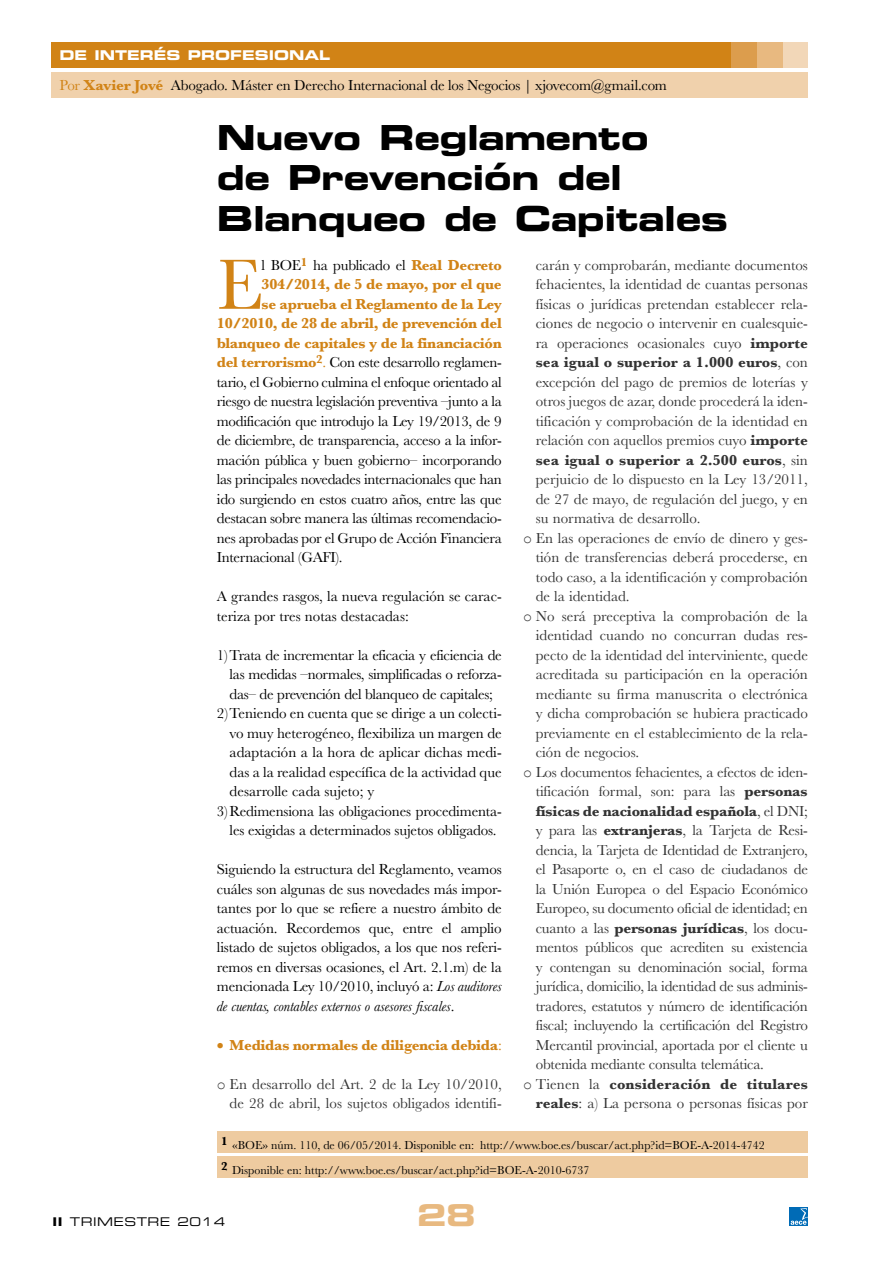
<style>
.page{position:relative;width:893px;height:1263px;background:#fff}
.page>*{position:absolute;margin:0;border:0;box-sizing:border-box;transform-origin:0 0}
.t1{font:73.95px "Baskerville";color:#d18316}
.t2{font:34.5px/40.5px "Eurostile LT Std Bold Ex 2";letter-spacing:-.015em;color:#000}
.t3{font:30px "Eurostile LT Std Bold Ex 2";color:#e8b980}
.t4{font:15px/19.5px "Baskerville";color:#333;text-align:right}
.t5{font:15px/19.5px "Baskerville";letter-spacing:-.02em;color:#000;text-align:justify}
.t6{font:15px/19.5px "Baskerville";color:#000}
.t7{font:700 15px "Baskerville";letter-spacing:-.02em;color:#d18316}
.t8{font:700 15px "Baskerville";color:#333}
.t9{font:13.5px "Eurostile LT Std Bold Ex 2";color:#fff}
.t10{font:12px "Baskerville";color:#000}
.t11{font:12px "Eurostile LT Std Ex 2";letter-spacing:.04em;color:#000}
.s1{color:#d18316}
.s2{font-weight:700;color:#d18316}
.s3{font-style:italic}
.s4{font-weight:400}
.s5{font-family:"Courier New"}
.s6{font-weight:700}
.s7{font-family:"Courier New";font-weight:400}
.s8{font-family:"Eurostile LT Std Bold Ex 2"}
</style>
<div class="page">
<svg style="left:789px;top:1207px;width:19px;height:19px"></svg>
<svg style="left:791px;top:1208px;width:17px;height:17px"></svg>
<div style="left:51px;top:43px;width:757px;height:25px;background:#d18316"></div>
<div style="left:782px;top:43px;width:26px;height:25px;background:#f2d7b8"></div>
<div style="left:757px;top:43px;width:25px;height:25px;background:#e8b980"></div>
<div style="left:731px;top:43px;width:26px;height:25px;background:#dc9d4d"></div>
<div style="left:51px;top:73px;width:757px;height:25px;background:#f0d1ac"></div>
<div style="left:217px;top:1157px;width:590px;height:21px;background:#eecba0"></div>
<div style="left:217px;top:1131px;width:590px;height:22px;background:#eecba0"></div>
<p class="t9" style="left:60px;top:46px;width:272px">DE INTERÉS PROFESIONAL</p>
<p class="t5" style="left:60px;top:76px;width:609px"><span class="s1">Por</span> <span class="s2">Xavier Jové</span> Abogado. Máster en Derecho Internacional de los Negocios | xjovecom@gmail.com</p>
<h2 class="t2" style="left:217px;top:116px;width:513px">Nuevo Reglamento<br>de Prevención del<br>Blanqueo de Capitales</h2>
<h1 class="t1" style="left:217px;top:238px;width:48px">E</h1>
<p class="t5" style="left:262px;top:255px;width:242px">l BOE<sup>1</sup> ha publicado el <span class="s2">Real Decreto</span></p>
<p class="t7" style="left:262px;top:274px;width:242px">304/2014, de 5 de mayo, por el que</p>
<p class="t7" style="left:262px;top:293px;width:242px">se aprueba el Reglamento de la Ley</p>
<p class="t7" style="left:217px;top:313px;width:286px">10/2010, de 28 de abril, de prevención del</p>
<p class="t7" style="left:217px;top:332px;width:286px">blanqueo de capitales y de la financiación</p>
<p class="t5" style="left:217px;top:353px;width:286px"><span class="s2">del terrorismo</span><sup>2</sup><span class="s1">.</span> Con este desarrollo reglamen-</p>
<p class="t5" style="left:217px;top:372px;width:286px">tario, el Gobierno culmina el enfoque orientado al</p>
<p class="t5" style="left:217px;top:392px;width:286px">riesgo de nuestra legislación preventiva –junto a la</p>
<p class="t5" style="left:217px;top:411px;width:286px">modificación que introdujo la Ley 19/2013, de 9</p>
<p class="t5" style="left:217px;top:431px;width:286px">de diciembre, de transparencia, acceso a la infor-</p>
<p class="t5" style="left:217px;top:450px;width:286px">mación pública y buen gobierno– incorporando</p>
<p class="t5" style="left:217px;top:470px;width:286px">las principales novedades internacionales que han</p>
<p class="t5" style="left:217px;top:489px;width:286px">ido surgiendo en estos cuatro años, entre las que</p>
<p class="t5" style="left:217px;top:509px;width:286px">destacan sobre manera las últimas recomendacio-</p>
<p class="t5" style="left:217px;top:528px;width:286px">nes aprobadas por el Grupo de Acción Financiera</p>
<p class="t5" style="left:217px;top:548px;width:127px">Internacional (GAFI).</p>
<p class="t6" style="left:217px;top:587px;width:286px">A grandes rasgos, la nueva regulación se carac&shy;teriza por tres notas destacadas:</p>
<p class="t5" style="left:217px;top:645px;width:286px">1)Trata de incrementar la eficacia y eficiencia de</p>
<p class="t5" style="left:230px;top:665px;width:274px">las medidas –normales, simplificadas o reforza-</p>
<p class="t5" style="left:230px;top:684px;width:265px">das– de prevención del blanqueo de capitales;</p>
<p class="t6" style="left:217px;top:704px;width:286px">2)Teniendo en cuenta que se dirige a un colecti-</p>
<p class="t6" style="left:230px;top:723px;width:274px">vo muy heterogéneo, flexibiliza un margen de</p>
<p class="t6" style="left:230px;top:743px;width:274px">adaptación a la hora de aplicar dichas medi-</p>
<p class="t6" style="left:230px;top:762px;width:274px">das a la realidad específica de la actividad que</p>
<p class="t6" style="left:230px;top:782px;width:146px">desarrolle cada sujeto; y</p>
<p class="t5" style="left:217px;top:801px;width:286px">3)Redimensiona las obligaciones procedimenta-</p>
<p class="t5" style="left:230px;top:821px;width:268px">les exigidas a determinados sujetos obligados.</p>
<p class="t5" style="left:217px;top:860px;width:286px">Siguiendo la estructura del Reglamento, veamos cuáles son algunas de sus novedades más impor&shy;tantes por lo que se refiere a nuestro ámbito de actuación. Recordemos que, entre el amplio listado de sujetos obligados, a los que nos referi&shy;remos en diversas ocasiones, el Art. 2.1.m) de la mencionada Ley 10/2010, incluyó a: <span class="s3">Los auditores de cuentas, contables externos o asesores fiscales</span>.</p>
<p class="t7" style="left:217px;top:1034px;width:286px">• Medidas normales de diligencia debida<span class="s4">:</span></p>
<p class="t4" style="left:217px;top:1074px;width:286px"><span class="s5">o</span> En desarrollo del Art. 2 de la Ley 10/2010, de 28 de abril, los sujetos obligados identifi-</p>
<p class="t4" style="left:536px;top:255px;width:274px">carán y comprobarán, mediante documentos</p>
<p class="t4" style="left:536px;top:275px;width:274px">fehacientes, la identidad de cuantas personas</p>
<p class="t4" style="left:536px;top:294px;width:274px">físicas o jurídicas pretendan establecer rela-</p>
<p class="t4" style="left:536px;top:314px;width:274px">ciones de negocio o intervenir en cualesquie-</p>
<p class="t4" style="left:536px;top:333px;width:274px">ra operaciones ocasionales cuyo <span class="s6">importe</span></p>
<p class="t8" style="left:536px;top:352px;width:274px">sea igual o superior a 1.000 euros<span class="s4">, con</span></p>
<p class="t4" style="left:536px;top:372px;width:274px">excepción del pago de premios de loterías y</p>
<p class="t4" style="left:536px;top:392px;width:274px">otros juegos de azar, donde procederá la iden-</p>
<p class="t4" style="left:536px;top:411px;width:274px">tificación y comprobación de la identidad en</p>
<p class="t4" style="left:536px;top:431px;width:274px">relación con aquellos premios cuyo <span class="s6">importe</span></p>
<p class="t8" style="left:536px;top:449px;width:274px">sea igual o superior a 2.500 euros<span class="s4">, sin</span></p>
<p class="t4" style="left:536px;top:470px;width:274px">perjuicio de lo dispuesto en la Ley 13/2011,</p>
<p class="t4" style="left:536px;top:489px;width:274px">de 27 de mayo, de regulación del juego, y en</p>
<p class="t4" style="left:536px;top:509px;width:166px">su normativa de desarrollo.</p>
<p class="t4" style="left:523px;top:528px;width:286px"><span class="s5">o</span> En las operaciones de envío de dinero y ges-</p>
<p class="t4" style="left:536px;top:548px;width:274px">tión de transferencias deberá procederse, en</p>
<p class="t4" style="left:536px;top:567px;width:274px">todo caso, a la identificación y comprobación</p>
<p class="t4" style="left:536px;top:587px;width:95px">de la identidad.</p>
<p class="t4" style="left:523px;top:606px;width:286px"><span class="s5">o</span> No será preceptiva la comprobación de la</p>
<p class="t4" style="left:536px;top:626px;width:274px">identidad cuando no concurran dudas res-</p>
<p class="t4" style="left:536px;top:645px;width:274px">pecto de la identidad del interviniente, quede</p>
<p class="t4" style="left:536px;top:665px;width:274px">acreditada su participación en la operación</p>
<p class="t4" style="left:536px;top:684px;width:274px">mediante su firma manuscrita o electrónica</p>
<p class="t4" style="left:536px;top:704px;width:274px">y dicha comprobación se hubiera practicado</p>
<p class="t4" style="left:536px;top:723px;width:274px">previamente en el establecimiento de la rela-</p>
<p class="t4" style="left:536px;top:743px;width:105px">ción de negocios.</p>
<p class="t4" style="left:523px;top:762px;width:286px"><span class="s5">o</span> Los documentos fehacientes, a efectos de iden-</p>
<p class="t4" style="left:536px;top:782px;width:274px">tificación formal, son: para las <span class="s6">personas</span></p>
<p class="t8" style="left:536px;top:800px;width:274px">físicas de nacionalidad española<span class="s4">, el DNI;</span></p>
<p class="t4" style="left:536px;top:821px;width:274px">y para las <span class="s6">extranjeras</span>, la Tarjeta de Resi-</p>
<p class="t4" style="left:536px;top:840px;width:274px">dencia, la Tarjeta de Identidad de Extranjero,</p>
<p class="t4" style="left:536px;top:860px;width:274px">el Pasaporte o, en el caso de ciudadanos de</p>
<p class="t4" style="left:536px;top:879px;width:274px">la Unión Europea o del Espacio Económico</p>
<p class="t4" style="left:536px;top:899px;width:274px">Europeo, su documento oficial de identidad; en</p>
<p class="t4" style="left:536px;top:918px;width:274px">cuanto a las <span class="s6">personas jurídicas</span>, los docu-</p>
<p class="t4" style="left:536px;top:938px;width:274px">mentos públicos que acrediten su existencia</p>
<p class="t4" style="left:536px;top:957px;width:274px">y contengan su denominación social, forma</p>
<p class="t4" style="left:536px;top:977px;width:274px">jurídica, domicilio, la identidad de sus adminis-</p>
<p class="t4" style="left:536px;top:996px;width:274px">tradores, estatutos y número de identificación</p>
<p class="t4" style="left:536px;top:1016px;width:274px">fiscal; incluyendo la certificación del Registro</p>
<p class="t4" style="left:536px;top:1035px;width:274px">Mercantil provincial, aportada por el cliente u</p>
<p class="t4" style="left:536px;top:1055px;width:230px">obtenida mediante consulta telemática.</p>
<p class="t8" style="left:523px;top:1073px;width:286px"><span class="s7">o</span> <span class="s4">Tienen la</span> consideración de titulares</p>
<p class="t4" style="left:536px;top:1094px;width:274px"><span class="s6">reales</span>: a) La persona o personas físicas por</p>
<p class="t10" style="left:221px;top:1137px;width:545px"><sup>1</sup> «BOE» núm. 110, de 06/05/2014. Disponible en: http://www.boe.es/buscar/act.php?id=BOE-A-2014-4742</p>
<p class="t10" style="left:221px;top:1162px;width:370px"><sup>2</sup> Disponible en: http://www.boe.es/buscar/act.php?id=BOE-A-2010-6737</p>
<p class="t11" style="left:53px;top:1214px;width:174px"><span class="s8">II</span> TRIMESTRE 2014</p>
<h3 class="t3" style="left:417px;top:1194px;width:60px">28</h3>
</div>
